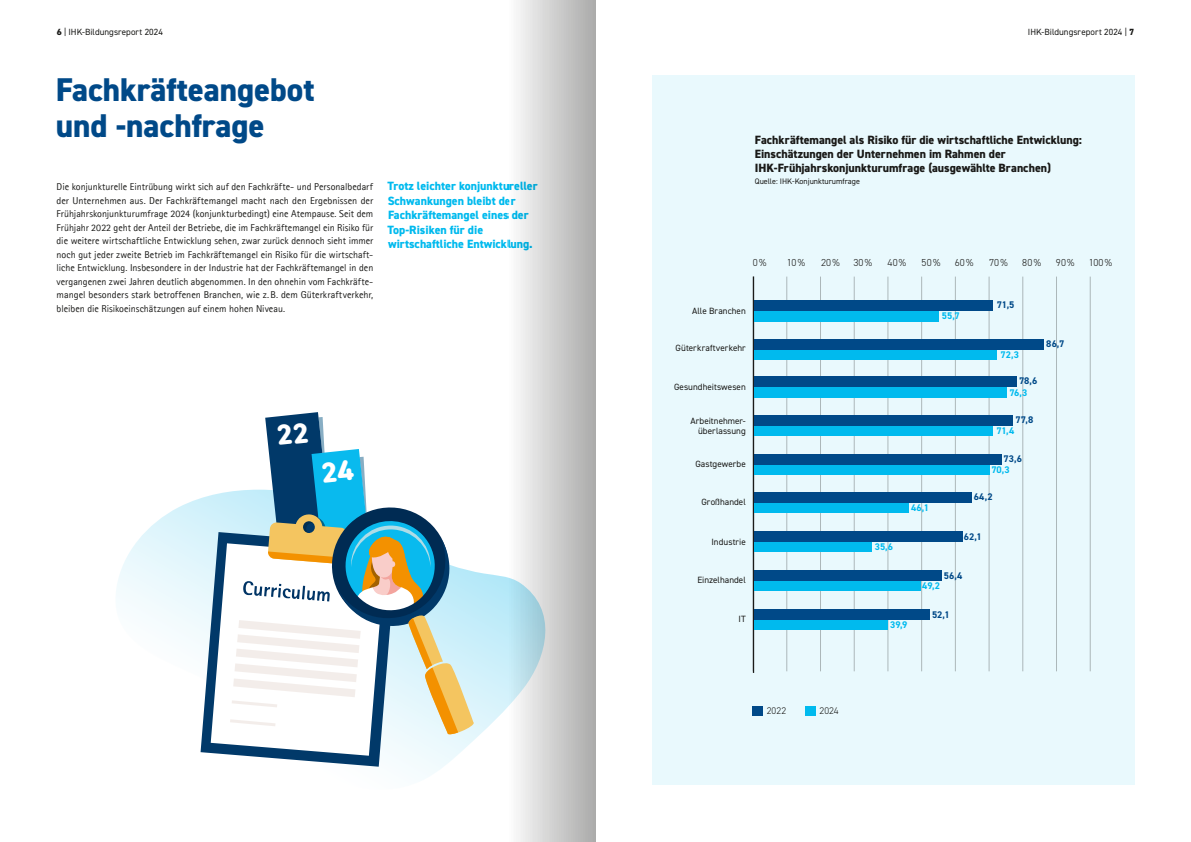
<style>
.page{position:relative;width:1191px;height:842px;background:#fff}
.page>*{position:absolute;margin:0;border:0;box-sizing:border-box;transform-origin:0 0}
.t1{font:800 33px/36px "DIN2014";color:#004988}
.t2{font:800 12px/13.9px "DIN2014";color:#1a1a18}
.t3{font:800 12px/14.4px "DIN2014";color:#00baee}
.t4{font:300 10.2px "DIN2014";letter-spacing:.01em;color:#1a1a18}
.t5{font:10px/13.5px "Agfa Rotis Sans Serif";letter-spacing:-.005em;color:#1a1a18;text-align:justify}
.t6{font:700 9.7px "DIN2014";color:#004988}
.t7{font:700 9.7px "DIN2014";letter-spacing:.005em;color:#00baee}
.t8{font:300 9.7px "DIN2014";letter-spacing:.015em;color:#1a1a18}
.t9{font:9.1px/10px "DIN2014";letter-spacing:.005em;color:#1a1a18;text-align:right}
.t10{font:9px "DIN2014";color:#1a1a18}
.t11{font:8px "DIN2014";color:#1a1a18}
.s1{font-weight:800}
</style>
<div class="page">
<div style="left:652px;top:75px;width:482px;height:710px;background:#e9f9fd"></div>
<hr style="left:786px;top:277px;width:1px;height:394px;background:#1a1a18">
<hr style="left:820px;top:277px;width:1px;height:394px;background:#1a1a18">
<hr style="left:854px;top:277px;width:1px;height:394px;background:#1a1a18">
<hr style="left:887px;top:277px;width:1px;height:394px;background:#1a1a18">
<hr style="left:921px;top:277px;width:1px;height:394px;background:#1a1a18">
<hr style="left:955px;top:277px;width:1px;height:394px;background:#1a1a18">
<hr style="left:989px;top:277px;width:1px;height:394px;background:#1a1a18">
<hr style="left:1022px;top:277px;width:1px;height:394px;background:#1a1a18">
<hr style="left:1056px;top:277px;width:1px;height:394px;background:#1a1a18">
<hr style="left:1090px;top:277px;width:1px;height:394px;background:#1a1a18">
<hr style="left:753px;top:276px;width:1px;height:397px;background:#1a1a18">
<div style="left:754px;top:311px;width:185px;height:10px;background:#00baee"></div>
<div style="left:754px;top:349px;width:243px;height:10px;background:#00baee"></div>
<div style="left:754px;top:387px;width:252px;height:10px;background:#00baee"></div>
<div style="left:754px;top:426px;width:238px;height:10px;background:#00baee"></div>
<div style="left:754px;top:464px;width:235px;height:11px;background:#00baee"></div>
<div style="left:754px;top:502px;width:155px;height:10px;background:#00baee"></div>
<div style="left:754px;top:541px;width:118px;height:11px;background:#00baee"></div>
<div style="left:754px;top:580px;width:166px;height:11px;background:#00baee"></div>
<div style="left:754px;top:620px;width:134px;height:10px;background:#00baee"></div>
<div style="left:754px;top:301px;width:238px;height:10px;background:#004988"></div>
<div style="left:754px;top:339px;width:289px;height:10px;background:#004988"></div>
<div style="left:754px;top:377px;width:262px;height:10px;background:#004988"></div>
<div style="left:754px;top:415px;width:258px;height:11px;background:#004988"></div>
<div style="left:754px;top:454px;width:247px;height:10px;background:#004988"></div>
<div style="left:754px;top:492px;width:217px;height:10px;background:#004988"></div>
<div style="left:754px;top:531px;width:208px;height:10px;background:#004988"></div>
<div style="left:754px;top:570px;width:187px;height:10px;background:#004988"></div>
<div style="left:754px;top:609px;width:176px;height:11px;background:#004988"></div>
<div style="left:752px;top:706px;width:11px;height:10px;background:#004988"></div>
<div style="left:805px;top:706px;width:11px;height:10px;background:#00baee"></div>
<svg style="left:116px;top:495px;width:392px;height:281px"></svg>
<svg style="left:200px;top:532px;width:197px;height:235px"></svg>
<svg style="left:508px;top:0;width:87px;height:842px;background:#d1d3d3"></svg>
<svg style="left:211px;top:412px;width:263px;height:344px"></svg>
<p class="t10" style="left:57px;top:27px;width:108px"><span class="s1">6</span> | IHK-Bildungsreport 2024</p>
<p class="t10" style="left:1028px;top:27px;width:108px">IHK-Bildungsreport 2024 | <span class="s1">7</span></p>
<h1 class="t1" style="left:56px;top:71px;width:260px">Fachkräfteangebot und -nachfrage</h1>
<p class="t5" style="left:57px;top:180px;width:318px">Die konjunkturelle Eintrübung wirkt sich auf den Fachkräfte- und Personalbedarf der Unternehmen aus. Der Fachkräftemangel macht nach den Ergebnissen der Frühjahrskonjunkturumfrage 2024 (konjunkturbedingt) eine Atempause. Seit dem Frühjahr 2022 geht der Anteil der Betriebe, die im Fachkräftemangel ein Risiko für die weitere wirtschaftliche Entwicklung sehen, zwar zurück dennoch sieht immer noch gut jeder zweite Betrieb im Fachkräftemangel ein Risiko für die wirtschaft&shy;liche Entwicklung. Insbesondere in der Industrie hat der Fachkräftemangel in den vergangenen zwei Jahren deutlich abgenommen. In den ohnehin vom Fachkräfte&shy;mangel besonders stark betroffenen Branchen, wie z.B. dem Güterkraftverkehr, bleiben die Risikoeinschätzungen auf einem hohen Niveau.</p>
<p class="t3" style="left:387px;top:179px;width:152px">Trotz leichter konjunktureller<br>Schwankungen bleibt der<br>Fachkräftemangel eines der<br>Top-Risiken für die wirtschaftliche Entwicklung.</p>
<p class="t2" style="left:755px;top:133px;width:329px">Fachkräftemangel als Risiko für die wirtschaftliche Entwicklung:<br>Einschätzungen der Unternehmen im Rahmen der<br>IHK-Frühjahrskonjunkturumfrage (ausgewählte Branchen)</p>
<p class="t11" style="left:755px;top:176px;width:106px">Quelle: IHK-Konjunkturumfrage</p>
<p class="t4" style="left:753px;top:256px;width:15px">0%</p>
<p class="t4" style="left:787px;top:256px;width:20px">10%</p>
<p class="t4" style="left:821px;top:256px;width:20px">20%</p>
<p class="t4" style="left:853px;top:256px;width:20px">30%</p>
<p class="t4" style="left:887px;top:256px;width:20px">40%</p>
<p class="t4" style="left:921px;top:256px;width:20px">50%</p>
<p class="t4" style="left:955px;top:256px;width:20px">60%</p>
<p class="t4" style="left:989px;top:256px;width:20px">70%</p>
<p class="t4" style="left:1022px;top:256px;width:20px">80%</p>
<p class="t4" style="left:1056px;top:256px;width:20px">90%</p>
<p class="t4" style="left:1088px;top:256px;width:25px">100%</p>
<p class="t9" style="left:692px;top:305px;width:55px">Alle Branchen</p>
<p class="t7" style="left:942px;top:309px;width:19px">55,7</p>
<p class="t6" style="left:997px;top:299px;width:19px">71,5</p>
<p class="t9" style="left:675px;top:343px;width:72px">Güterkraftverkehr</p>
<p class="t9" style="left:674px;top:381px;width:73px">Gesundheitswesen</p>
<p class="t9" style="left:690px;top:416px;width:57px">Arbeitnehmer&shy;überlassung</p>
<p class="t9" style="left:695px;top:459px;width:52px">Gastgewerbe</p>
<p class="t9" style="left:701px;top:497px;width:46px">Großhandel</p>
<p class="t9" style="left:711px;top:536px;width:36px">Industrie</p>
<p class="t9" style="left:697px;top:574px;width:50px">Einzelhandel</p>
<p class="t9" style="left:738px;top:613px;width:9px">IT</p>
<p class="t8" style="left:766px;top:705px;width:21px">2022</p>
<p class="t8" style="left:819px;top:705px;width:21px">2024</p>
<p class="t7" style="left:874px;top:540px;width:20px">35,6</p>
<p class="t7" style="left:911px;top:501px;width:19px">46,1</p>
<p class="t7" style="left:1000px;top:348px;width:20px">72,3</p>
<p class="t7" style="left:1009px;top:386px;width:19px">76,3</p>
<p class="t7" style="left:996px;top:424px;width:19px">71,4</p>
<p class="t7" style="left:991px;top:463px;width:20px">70,3</p>
<p class="t6" style="left:1019px;top:374px;width:20px">78,6</p>
<p class="t6" style="left:1015px;top:413px;width:19px">77,8</p>
<p class="t6" style="left:1003px;top:452px;width:20px">73,6</p>
<p class="t6" style="left:973px;top:490px;width:20px">64,2</p>
<p class="t6" style="left:964px;top:530px;width:19px">62,1</p>
<p class="t7" style="left:890px;top:618px;width:19px">39,9</p>
<p class="t6" style="left:943px;top:569px;width:20px">56,4</p>
<p class="t6" style="left:932px;top:608px;width:19px">52,1</p>
<p class="t7" style="left:922px;top:579px;width:19px">49,2</p>
<p class="t6" style="left:1046px;top:337px;width:20px">86,7</p>
</div>
